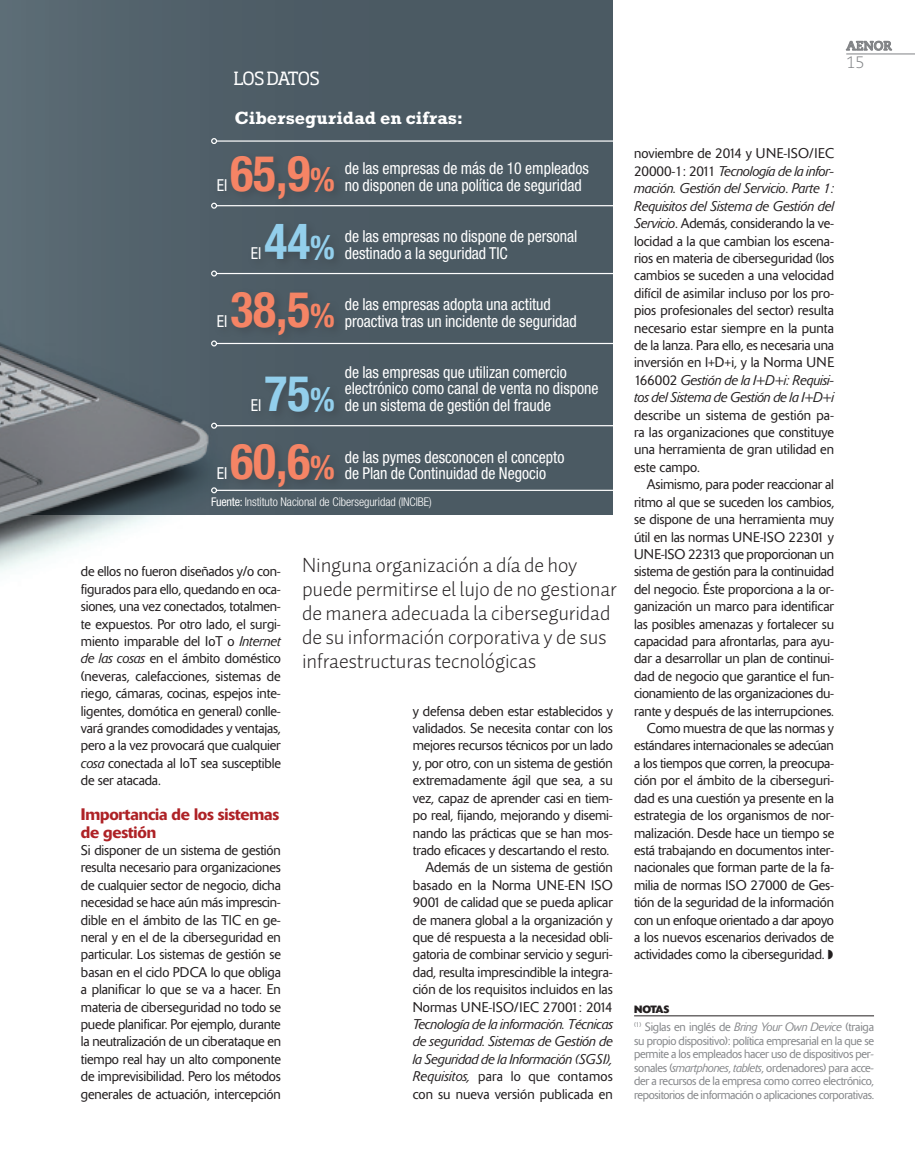
<style>
.page{position:relative;width:915px;height:1170px;background:#fff}
.page>*{position:absolute;margin:0;border:0;box-sizing:border-box;transform-origin:0 0}
._03_TEXTO_PANORAMA{font:700 condensed 49.5px "Helvetica Neue LT Std";color:#f58465;scale:.96 1}
._03_TEXTO_PANORAMA-2{font:700 condensed 49.5px "Helvetica Neue LT Std";color:#93cfec;scale:.96 1}
._05_SUMARIO_TEMAS{font:21px/24px "Auto 1 Light LF";letter-spacing:-.01em;color:#231f20}
.TIT_GRAFICAS{font:700 18px "Rockwell Std";letter-spacing:.005em;color:#fff}
.t1{font:18px "Soho Std";letter-spacing:-.06em;color:#fff}
._03_TEXTO_PANORAMA-3{font:condensed 16.5px/16.5px "Helvetica Neue LT Std";color:#fff;scale:.96 1}
._04_LADILLO{font:500 16.5px/17.4px "Delta";letter-spacing:-.01em;color:#ae2226}
.t2{font:300 16.5px "Caecilia LT Std";color:#808285}
._04_TEXTO_CORRIDO{font:300 13.95px/17.4px "Delta";letter-spacing:-.01em;color:#231f20;text-align:justify}
.t3{font:700 12.75px "Caecilia LT Std";color:#808285}
._06_TEXTO_NOTAS_PIE{font:300 12px/13.5px "Delta";letter-spacing:-.03em;color:#87898c;text-align:justify}
.t4{font:300 condensed 12px "Helvetica Neue LT Std";letter-spacing:-.005em;color:#fff}
._05_NOTA_AL_PIE_NORM{font:700 10.5px "Delta";letter-spacing:-.04em;color:#231f20}
.s1{font-size:33px}
.s2{font-weight:400}
.s3{font-style:italic}
</style>
<div class="page">
<svg style="left:846px;top:41px;width:45px;height:10px"></svg>
<hr style="left:846px;top:54px;width:68px;height:1px;background:#808285">
<div style="left:0;top:0;width:612px;height:514px;background:#4b5a63"></div>
<img style="left:0;top:516px;width:162px;height:57px">
<hr style="left:216px;top:140px;width:406px;height:2px;background:#fff">
<hr style="left:216px;top:205px;width:406px;height:1px;background:#fff">
<hr style="left:216px;top:273px;width:406px;height:1px;background:#fff">
<hr style="left:216px;top:343px;width:406px;height:1px;background:#fff">
<hr style="left:216px;top:425px;width:406px;height:1px;background:#fff">
<hr style="left:216px;top:489px;width:406px;height:2px;background:#fff">
<img style="left:0;top:0;width:251px;height:516px">
<hr style="left:634px;top:1015px;width:239px;height:1px;background:#231f20">
<p class="t1" style="left:233px;top:67px;width:88px">LOS DATOS</p>
<p class="TIT_GRAFICAS" style="left:235px;top:107px;width:230px">Ciberseguridad en cifras:</p>
<p class="_03_TEXTO_PANORAMA" style="left:230px;top:143px;width:110px">65,9<span class="s1">%</span></p>
<p class="_03_TEXTO_PANORAMA-3" style="left:216px;top:177px;width:12px">El</p>
<p class="_03_TEXTO_PANORAMA-3" style="left:344px;top:160px;width:256px">de las empresas de más de 10 empleados</p>
<p class="_03_TEXTO_PANORAMA-3" style="left:344px;top:177px;width:248px">no disponen de una política de seguridad</p>
<p class="_03_TEXTO_PANORAMA-2" style="left:264px;top:211px;width:74px">44<span class="s1">%</span></p>
<p class="_03_TEXTO_PANORAMA-3" style="left:344px;top:228px;width:244px">de las empresas no dispone de personal destinado a la seguridad TIC</p>
<p class="_03_TEXTO_PANORAMA-3" style="left:251px;top:244px;width:12px">El</p>
<p class="_03_TEXTO_PANORAMA" style="left:230px;top:279px;width:110px">38,5<span class="s1">%</span></p>
<p class="_03_TEXTO_PANORAMA-3" style="left:216px;top:312px;width:12px">El</p>
<p class="_03_TEXTO_PANORAMA-3" style="left:344px;top:296px;width:216px">de las empresas adopta una actitud</p>
<p class="_03_TEXTO_PANORAMA-3" style="left:344px;top:312px;width:243px">proactiva tras un incidente de seguridad</p>
<p class="_03_TEXTO_PANORAMA-2" style="left:264px;top:363px;width:74px">75<span class="s1">%</span></p>
<p class="_03_TEXTO_PANORAMA-3" style="left:344px;top:364px;width:266px">de las empresas que utilizan comercio electrónico como canal de venta no dispone de un sistema de gestión del fraude</p>
<p class="_03_TEXTO_PANORAMA-3" style="left:251px;top:397px;width:12px">El</p>
<p class="_03_TEXTO_PANORAMA" style="left:230px;top:431px;width:110px">60,6<span class="s1">%</span></p>
<p class="_03_TEXTO_PANORAMA-3" style="left:216px;top:464px;width:12px">El</p>
<p class="_03_TEXTO_PANORAMA-3" style="left:344px;top:449px;width:230px">de las pymes desconocen el concepto</p>
<p class="_03_TEXTO_PANORAMA-3" style="left:344px;top:465px;width:211px">de Plan de Continuidad de Negocio</p>
<p class="t4" style="left:211px;top:495px;width:222px"><span class="s2">Fuente:</span> Instituto Nacional de Ciberseguridad (INCIBE)</p>
<p class="_04_TEXTO_CORRIDO" style="left:81px;top:563px;width:201px">de ellos no fueron diseñados y/o con&shy;figurados para ello, quedando en oca&shy;siones, una vez conectados, totalmen&shy;te expuestos. Por otro lado, el surgi&shy;miento imparable del IoT o <span class="s3">Internet de las cosas</span> en el ámbito doméstico (neveras, calefacciones, sistemas de riego, cámaras, cocinas, espejos inte&shy;ligentes, domótica en general) conlle&shy;vará grandes comodidades y ventajas, pero a la vez provocará que cualquier <span class="s3">cosa</span> conectada al IoT sea susceptible de ser atacada.</p>
<p class="_04_LADILLO" style="left:81px;top:805px;width:200px">Importancia de los sistemas de gestión</p>
<p class="_04_TEXTO_CORRIDO" style="left:81px;top:841px;width:201px">Si disponer de un sistema de gestión resulta necesario para organizaciones de cualquier sector de negocio, dicha necesidad se hace aún más imprescin&shy;dible en el ámbito de las TIC en ge&shy;neral y en el de la ciberseguridad en particular. Los sistemas de gestión se basan en el ciclo PDCA lo que obliga a planificar lo que se va a hacer. En materia de ciberseguridad no todo se puede planificar. Por ejemplo, durante la neutralización de un ciberataque en tiempo real hay un alto componente de imprevisibilidad. Pero los métodos generales de actuación, intercepción</p>
<p class="_05_SUMARIO_TEMAS" style="left:302px;top:552px;width:316px">Ninguna organización a día de hoy puede permitirse el lujo de no gestionar de manera adecuada la ciberseguridad de su información corporativa y de sus infraestructuras tecnológicas</p>
<p class="_04_TEXTO_CORRIDO" style="left:412px;top:702px;width:201px">y defensa deben estar establecidos y validados. Se necesita contar con los mejores recursos técnicos por un lado y, por otro, con un sistema de gestión extremadamente ágil que sea, a su vez, capaz de aprender casi en tiem&shy;po real, fijando, mejorando y disemi&shy;nando las prácticas que se han mos&shy;trado eficaces y descartando el resto.</p>
<p class="_04_TEXTO_CORRIDO" style="left:412px;top:858px;width:201px;text-indent:13px">Además de un sistema de gestión basado en la Norma UNE-EN ISO 9001 de calidad que se pueda aplicar de manera global a la organización y que dé respuesta a la necesidad obli&shy;gatoria de combinar servicio y seguri&shy;dad, resulta imprescindible la integra&shy;ción de los requisitos incluidos en las Normas UNE-ISO/IEC 27001: 2014<br><span class="s3">Tecnología de la información. Técnicas de seguridad. Sistemas de Gestión de la Seguridad de la Información (SGSI), Requisitos,</span> para lo que contamos con su nueva versión publicada en</p>
<p class="t3" style="left:846px;top:38px;width:47px">AENOR</p>
<p class="t2" style="left:846px;top:53px;width:20px">15</p>
<p class="_04_TEXTO_CORRIDO" style="left:634px;top:145px;width:201px">noviembre de 2014 y UNE-ISO/IEC 20000-1: 2011 <span class="s3">Tecnología de la infor&shy;mación. Gestión del Servicio</span>. <span class="s3">Parte 1:<br>Requisitos del Sistema de Gestión del Servicio</span>. Además, considerando la ve&shy;locidad a la que cambian los escena&shy;rios en materia de ciberseguridad (los cambios se suceden a una velocidad difícil de asimilar incluso por los pro&shy;pios profesionales del sector) resulta necesario estar siempre en la punta de la lanza. Para ello, es necesaria una inversión en I+D+i, y la Norma UNE 166002 <span class="s3">Gestión de la I+D+i: Requisi&shy;tos del Sistema de Gestión de la I+D+i </span>describe un sistema de gestión pa&shy;ra las organizaciones que constituye una herramienta de gran utilidad en este campo.</p>
<p class="_04_TEXTO_CORRIDO" style="left:634px;top:476px;width:201px;text-indent:13px">Asimismo, para poder reaccionar al ritmo al que se suceden los cambios, se dispone de una herramienta muy útil en las normas UNE-ISO 22301 y UNE-ISO 22313 que proporcionan un sistema de gestión para la continuidad del negocio. Éste proporciona a la or&shy;ganización un marco para identificar las posibles amenazas y fortalecer su capacidad para afrontarlas, para ayu&shy;dar a desarrollar un plan de continui&shy;dad de negocio que garantice el fun&shy;cionamiento de las organizaciones du&shy;rante y después de las interrupciones.</p>
<p class="_04_TEXTO_CORRIDO" style="left:634px;top:719px;width:201px;text-indent:13px">Como muestra de que las normas y estándares internacionales se adecúan a los tiempos que corren, la preocupa&shy;ción por el ámbito de la ciberseguri&shy;dad es una cuestión ya presente en la estrategia de los organismos de nor&shy;malización. Desde hace un tiempo se está trabajando en documentos inter&shy;nacionales que forman parte de la fa&shy;milia de normas ISO 27000 de Ges&shy;tión de la seguridad de la información con un enfoque orientado a dar apoyo a los nuevos escenarios derivados de actividades como la ciberseguridad. ◗</p>
<p class="_05_NOTA_AL_PIE_NORM" style="left:634px;top:1003px;width:37px">NOTAS</p>
<p class="_06_TEXTO_NOTAS_PIE" style="left:634px;top:1020px;width:241px"><sup>(1)</sup> Siglas en inglés de <span class="s3">Bring Your Own Device</span> (traiga su propio dispositivo): política empresarial en la que se permite a los empleados hacer uso de dispositivos per&shy;sonales (<span class="s3">smartphones</span>, <span class="s3">tablets</span>, ordenadores) para acce&shy;der a recursos de la empresa como correo electrónico, repositorios de información o aplicaciones corporativas.</p>
</div>
